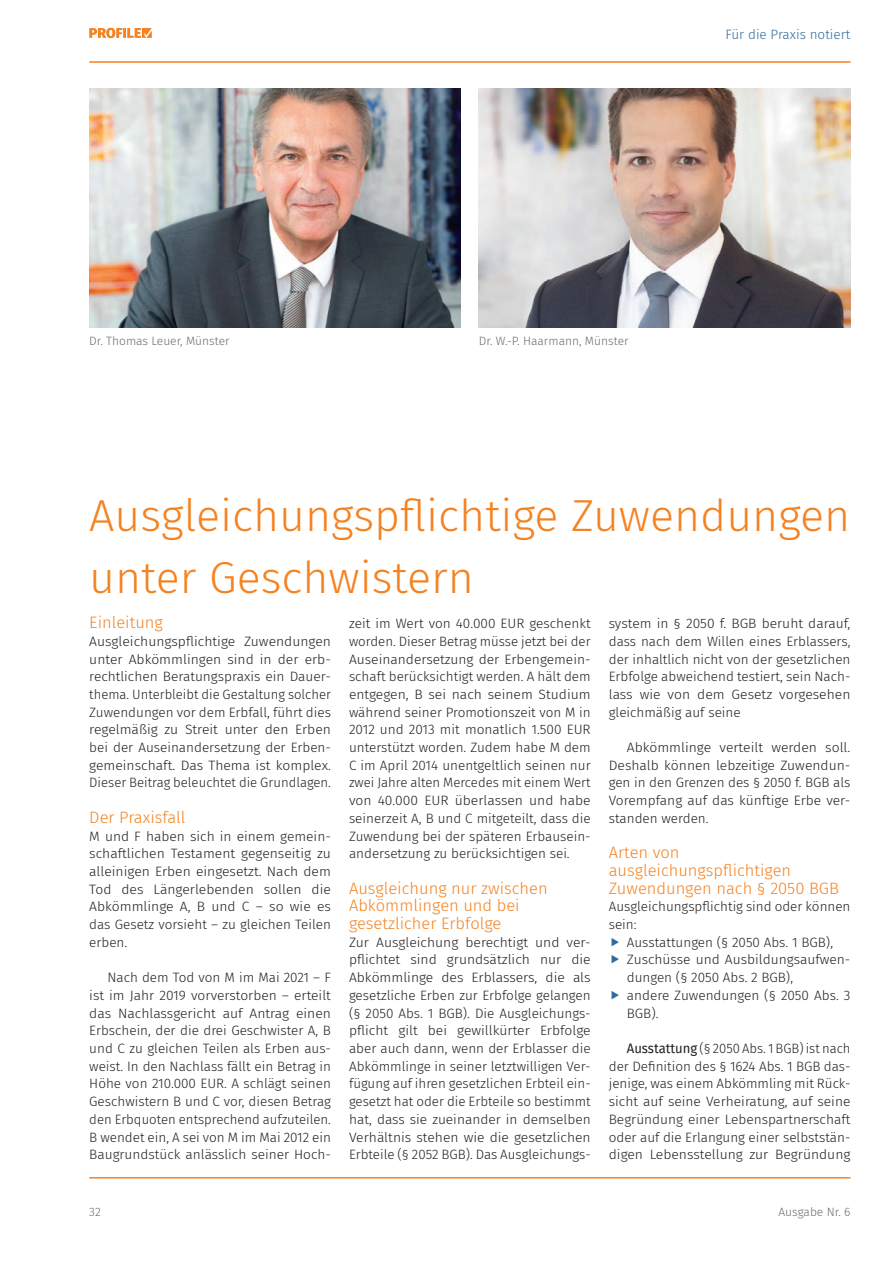
<style>
.page{position:relative;width:893px;height:1263px;background:#fff}
.page>*{position:absolute;margin:0;border:0;box-sizing:border-box;transform-origin:0 0}
.t1{font:300 44.7px/61.9px "Fira Sans";color:#f58220}
.t2{font:300 16.5px/17.7px "Fira Sans";color:#f58220}
.t3{font:300 13.5px/17.7px "Fira Sans";color:#231f20;text-align:justify}
.t4{font:300 13.5px "Fira Sans";color:#326a9f}
.t5{font:300 12px "Fira Sans";color:#6c6d70}
.s1{font-weight:400}
</style>
<div class="page">
<hr style="left:89px;top:61px;width:761px;height:2px;background:#f58220">
<hr style="left:89px;top:1177px;width:761px;height:1px;background:#f58220">
<svg style="left:89px;top:28px;width:63px;height:10px"></svg>
<img style="left:89px;top:88px;width:372px;height:239px">
<img style="left:479px;top:88px;width:371px;height:239px">
<p class="t4" style="left:725px;top:24px;width:126px">Für die Praxis notiert</p>
<p class="t5" style="left:89px;top:332px;width:142px">Dr. Thomas Leuer, Münster</p>
<p class="t5" style="left:479px;top:332px;width:151px">Dr. W.-P. Haarmann, Münster</p>
<h1 class="t1" style="left:89px;top:484px;width:762px">Ausgleichungspflichtige Zuwendungen unter Geschwistern</h1>
<p class="t2" style="left:89px;top:613px;width:75px">Einleitung</p>
<p class="t3" style="left:89px;top:632px;width:243px">Ausgleichungspflichtige Zuwendungen unter Abkömmlingen sind in der erb&shy;rechtlichen Beratungspraxis ein Dauer&shy;thema. Unterbleibt die Gestaltung solcher Zuwendungen vor dem Erbfall, führt dies regelmäßig zu Streit unter den Erben bei der Auseinandersetzung der Erben&shy;gemeinschaft. Das Thema ist komplex.<br>Dieser Beitrag beleuchtet die Grundlagen.</p>
<p class="t2" style="left:89px;top:808px;width:98px">Der Praxisfall</p>
<p class="t3" style="left:89px;top:827px;width:243px">M und F haben sich in einem gemein&shy;schaftlichen Testament gegenseitig zu alleinigen Erben eingesetzt. Nach dem Tod des Längerlebenden sollen die Abkömmlinge A, B und C – so wie es das Gesetz vorsieht – zu gleichen Teilen erben.</p>
<p class="t3" style="left:89px;top:968px;width:243px;text-indent:18px">Nach dem Tod von M im Mai 2021 – F ist im Jahr 2019 vorverstorben – erteilt das Nachlassgericht auf Antrag einen Erbschein, der die drei Geschwister A, B und C zu gleichen Teilen als Erben aus&shy;weist. In den Nachlass fällt ein Betrag in Höhe von 210.000 EUR. A schlägt seinen Geschwistern B und C vor, diesen Betrag den Erbquoten entsprechend aufzuteilen.<br>B wendet ein, A sei von M im Mai 2012 ein Baugrundstück anlässlich seiner Hoch-</p>
<p class="t3" style="left:349px;top:614px;width:243px">zeit im Wert von 40.000 EUR geschenkt worden. Dieser Betrag müsse jetzt bei der Auseinandersetzung der Erbengemein&shy;schaft berücksichtigt werden. A hält dem entgegen, B sei nach seinem Studium während seiner Promotionszeit von M in 2012 und 2013 mit monatlich 1.500 EUR unterstützt worden. Zudem habe M dem C im April 2014 unentgeltlich seinen nur zwei Jahre alten Mercedes mit einem Wert von 40.000 EUR überlassen und habe seinerzeit A, B und C mitgeteilt, dass die Zuwendung bei der späteren Erbausein&shy;andersetzung zu berücksichtigen sei.</p>
<p class="t2" style="left:349px;top:879px;width:200px">Ausgleichung nur zwischen<br>Abkömmlingen und bei gesetzlicher Erbfolge</p>
<p class="t3" style="left:349px;top:933px;width:243px">Zur Ausgleichung berechtigt und ver&shy;pflichtet sind grundsätzlich nur die Abkömmlinge des Erblassers, die als gesetzliche Erben zur Erbfolge gelangen (§ 2050 Abs. 1 BGB). Die Ausgleichungs&shy;pflicht gilt bei gewillkürter Erbfolge aber auch dann, wenn der Erblasser die Abkömmlinge in seiner letztwilligen Ver&shy;fügung auf ihren gesetzlichen Erbteil ein&shy;gesetzt hat oder die Erbteile so bestimmt hat, dass sie zueinander in demselben Verhältnis stehen wie die gesetzlichen Erbteile (§ 2052 BGB). Das Ausgleichungs-</p>
<p class="t3" style="left:609px;top:614px;width:243px">system in § 2050 f. BGB beruht darauf, dass nach dem Willen eines Erblassers, der inhaltlich nicht von der gesetzlichen Erbfolge abweichend testiert, sein Nach&shy;lass wie von dem Gesetz vorgesehen gleichmäßig auf seine</p>
<p class="t3" style="left:609px;top:738px;width:243px;text-indent:18px">Abkömmlinge verteilt werden soll.<br>Deshalb können lebzeitige Zuwendun&shy;gen in den Grenzen des § 2050 f. BGB als Vorempfang auf das künftige Erbe ver&shy;standen werden.</p>
<p class="t2" style="left:609px;top:843px;width:232px">Arten von ausgleichungspflichtigen<br>Zuwendungen nach § 2050 BGB</p>
<p class="t3" style="left:609px;top:898px;width:243px">Ausgleichungspflichtig sind oder können sein:</p>
<p class="t3" style="left:627px;top:933px;width:225px;text-align:left">Ausstattungen (§ 2050 Abs. 1 BGB),<br>Zuschüsse und Ausbildungsaufwen&shy;dungen (§ 2050 Abs. 2 BGB),<br>andere Zuwendungen (§ 2050 Abs. 3<br>BGB).</p>
<p class="t3" style="left:609px;top:1039px;width:243px;text-indent:18px"><span class="s1">Ausstattung</span> (§ 2050 Abs. 1 BGB) ist nach der Definition des § 1624 Abs. 1 BGB das&shy;jenige, was einem Abkömmling mit Rück&shy;sicht auf seine Verheiratung, auf seine Begründung einer Lebenspartnerschaft oder auf die Erlangung einer selbststän&shy;digen Lebensstellung zur Begründung</p>
<p class="t5" style="left:89px;top:1203px;width:13px">32</p>
<p class="t5" style="left:778px;top:1203px;width:74px">Ausgabe Nr. 6</p>
</div>
